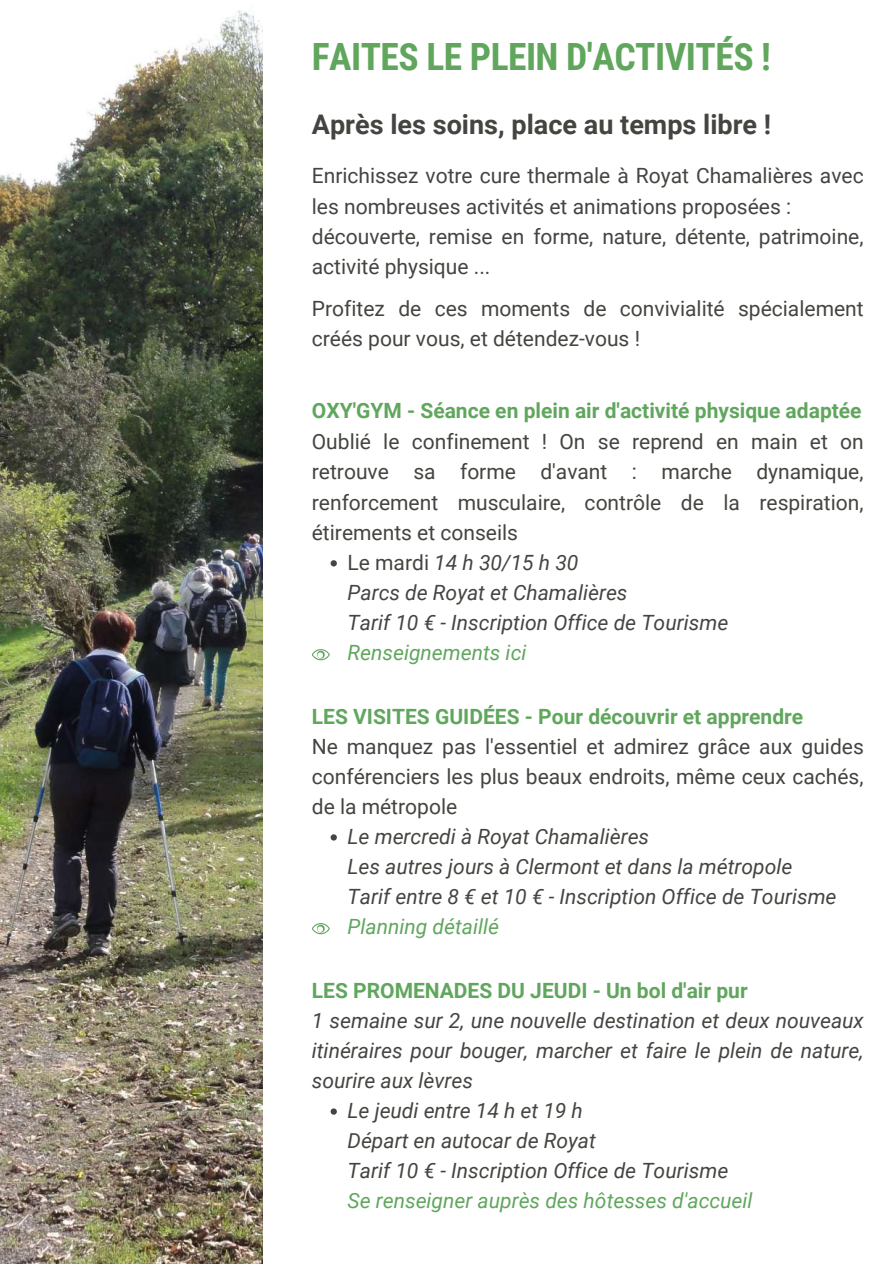
<style>
.page{position:relative;width:894px;height:1264px;background:#fff}
.page>*{position:absolute;margin:0;border:0;box-sizing:border-box;transform-origin:0 0}
.t1{font:700 37.5px "Roboto Condensed";letter-spacing:-.015em;color:#60a65d}
.t2{font:700 27px "Roboto";color:#444440}
.t3{font:21px/30px "Roboto";color:#444440}
.t4{font:italic 21px/30px "Roboto";color:#444440}
.t5{font:700 21px "Roboto";color:#60a65d}
.t6{font:italic 21px "Roboto";color:#60a65d}
.s1{font-style:normal}
</style>
<div class="page">
<img style="left:0;top:10px;width:262px;height:1253px">
<svg style="left:330px;top:560px;width:7px;height:6px"></svg>
<svg style="left:330px;top:834px;width:7px;height:6px"></svg>
<svg style="left:330px;top:1108px;width:7px;height:6px"></svg>
<svg style="left:312px;top:923px;width:18px;height:11px"></svg>
<svg style="left:312px;top:649px;width:18px;height:11px"></svg>
<h1 class="t1" style="left:312px;top:35px;width:460px">FAITES LE PLEIN D'ACTIVITÉS !</h1>
<p class="t2" style="left:312px;top:109px;width:461px">Après les soins, place au temps libre !</p>
<p class="t3" style="left:312px;top:161px;width:553px">Enrichissez votre cure thermale à Royat Chamalières avec les nombreuses activités et animations proposées : découverte, remise en forme, nature, détente, patrimoine, activité physique ...</p>
<p class="t3" style="left:312px;top:293px;width:553px">Profitez de ces moments de convivialité spécialement créés pour vous, et détendez-vous !</p>
<p class="t5" style="left:312px;top:398px;width:551px">OXY'GYM - Séance en plein air d'activité physique adaptée</p>
<p class="t3" style="left:312px;top:427px;width:553px;text-align:justify">Oublié le confinement ! On se reprend en main et on retrouve sa forme d'avant : marche dynamique, renforcement musculaire, contrôle de la respiration, étirements et conseils</p>
<p class="t4" style="left:347px;top:547px;width:232px"><span class="s1">Le mardi</span> 14 h 30/15 h 30</p>
<p class="t4" style="left:347px;top:577px;width:382px">Parcs de Royat et Chamalières<br>Tarif 10 € - Inscription Office de Tourisme</p>
<p class="t6" style="left:347px;top:640px;width:180px">Renseignements ici</p>
<p class="t5" style="left:312px;top:704px;width:493px">LES VISITES GUIDÉES - Pour découvrir et apprendre</p>
<p class="t3" style="left:312px;top:731px;width:553px;text-align:justify">Ne manquez pas l'essentiel et admirez grâce aux guides conférenciers les plus beaux endroits, même ceux cachés, de la métropole</p>
<p class="t4" style="left:347px;top:851px;width:490px">Les autres jours à Clermont et dans la métropole<br>Tarif entre 8 € et 10 € - Inscription Office de Tourisme</p>
<p class="t6" style="left:347px;top:914px;width:153px">Planning détaillé</p>
<p class="t4" style="left:347px;top:821px;width:303px">Le mercredi à Royat Chamalières</p>
<p class="t5" style="left:312px;top:978px;width:437px">LES PROMENADES DU JEUDI - Un bol d'air pur</p>
<p class="t4" style="left:312px;top:1005px;width:553px;text-align:justify">1 semaine sur 2, une nouvelle destination et deux nouveaux itinéraires pour bouger, marcher et faire le plein de nature, sourire aux lèvres</p>
<p class="t4" style="left:347px;top:1095px;width:237px">Le jeudi entre 14 h et 19 h</p>
<p class="t4" style="left:347px;top:1125px;width:382px">Départ en autocar de Royat<br>Tarif 10 € - Inscription Office de Tourisme</p>
<p class="t6" style="left:347px;top:1188px;width:406px">Se renseigner auprès des hôtesses d'accueil</p>
</div>
